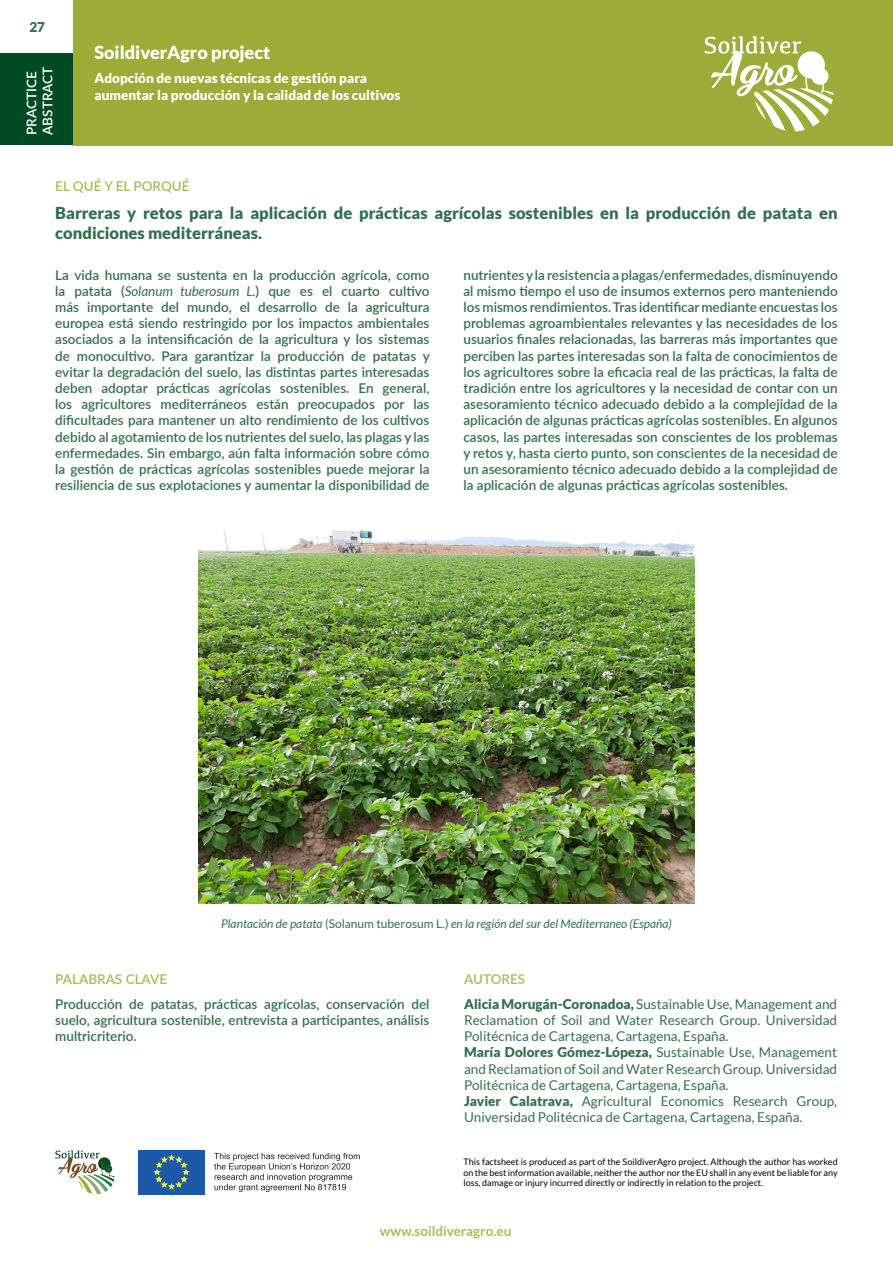
<style>
.page{position:relative;width:893px;height:1263px;background:#fff}
.page>*{position:absolute;margin:0;border:0;box-sizing:border-box;transform-origin:0 0}
.t1{font:900 18px "Lato";color:#fff}
.título_pa{font:900 16.5px/19.8px "Lato";color:#336f4f}
.t2{font:600 13.5px/16.2px "Lato";color:#336f4f;text-align:justify}
.t3{font:13.5px/16.2px "Lato";color:#336f4f;text-align:justify}
.t4{font:900 13.5px/16.2px "Lato";color:#fff}
.t5{font:700 13.5px "Lato";color:#adb85b}
.Keywords_and_authors{font:600 13.5px "Lato";color:#adb85b}
.t6{font:600 13.5px/16.2px "Lato";color:#fff}
.THE_WHAT_AND_WHY{font:600 13.5px "Lato";color:#adb85b}
.numero_de_pa{font:900 13.5px "Lato";color:#336f4f}
.foto_texto{font:italic 12px "Lato";color:#336f4f}
.t7{font:9px/10.8px "Lato";color:#000;text-align:justify}
.s1{font-weight:400;font-style:italic}
.s2{font-style:normal}
.s3{font-weight:900}
</style>
<div class="page">
<div style="left:0;top:53px;width:74px;height:92px;background:#004b23"></div>
<div style="left:74px;top:0;width:819px;height:145px;background:#9cac39"></div>
<svg style="left:55px;top:1150px;width:60px;height:44px"></svg>
<div style="left:138px;top:1150px;width:67px;height:45px;background:#1c5aa7"></div>
<svg style="left:154px;top:1154px;width:35px;height:35px"></svg>
<svg style="left:214px;top:1153px;width:146px;height:39px"></svg>
<svg style="left:705px;top:36px;width:128px;height:95px"></svg>
<img style="left:198px;top:531px;width:497px;height:372px">
<p class="numero_de_pa" style="left:29px;top:19px;width:17px">27</p>
<p class="t6" style="left:23px;top:135px;width:70px;rotate:-90deg">PRACTICE<br>ABSTRACT</p>
<h1 class="t1" style="left:94px;top:41px;width:177px">SoildiverAgro project</h1>
<p class="t4" style="left:94px;top:70px;width:307px">Adopción de nuevas técnicas de gestión para aumentar la producción y la calidad de los cultivos</p>
<p class="THE_WHAT_AND_WHY" style="left:55px;top:176px;width:136px">EL QUÉ Y EL PORQUÉ</p>
<p class="título_pa" style="left:55px;top:203px;width:784px">Barreras y retos para la aplicación de prácticas agrícolas sostenibles en la producción de patata en condiciones mediterráneas.</p>
<p class="t2" style="left:55px;top:266px;width:376px">La vida humana se sustenta en la producción agrícola, como la patata (<span class="s1">Solanum tuberosum L.</span>) que es el cuarto cultivo más importante del mundo, el desarrollo de la agricultura europea está siendo restringido por los impactos ambientales asociados a la intensificación de la agricultura y los sistemas de monocultivo. Para garantizar la producción de patatas y evitar la degradación del suelo, las distintas partes interesadas deben adoptar prácticas agrícolas sostenibles. En general, los agricultores mediterráneos están preocupados por las dificultades para mantener un alto rendimiento de los cultivos debido al agotamiento de los nutrientes del suelo, las plagas y las enfermedades. Sin embargo, aún falta información sobre cómo la gestión de prácticas agrícolas sostenibles puede mejorar la resiliencia de sus explotaciones y aumentar la disponibilidad de</p>
<p class="t2" style="left:463px;top:266px;width:376px">nutrientes y la resistencia a plagas/enfermedades, disminuyendo al mismo tiempo el uso de insumos externos pero manteniendo los mismos rendimientos. Tras identificar mediante encuestas los problemas agroambientales relevantes y las necesidades de los usuarios finales relacionadas, las barreras más importantes que perciben las partes interesadas son la falta de conocimientos de los agricultores sobre la eficacia real de las prácticas, la falta de tradición entre los agricultores y la necesidad de contar con un asesoramiento técnico adecuado debido a la complejidad de la aplicación de algunas prácticas agrícolas sostenibles. En algunos casos, las partes interesadas son conscientes de los problemas y retos y, hasta cierto punto, son conscientes de la necesidad de un asesoramiento técnico adecuado debido a la complejidad de la aplicación de algunas prácticas agrícolas sostenibles.</p>
<p class="foto_texto" style="left:221px;top:917px;width:452px">Plantación de patata <span class="s2">(Solanum tuberosum L.)</span> en la región del sur del Mediterraneo (España)</p>
<p class="Keywords_and_authors" style="left:55px;top:970px;width:113px">PALABRAS CLAVE</p>
<p class="t2" style="left:55px;top:995px;width:376px">Producción de patatas, prácticas agrícolas, conservación del suelo, agricultura sostenible, entrevista a participantes, análisis multricriterio.</p>
<p class="Keywords_and_authors" style="left:464px;top:970px;width:63px">AUTORES</p>
<p class="t3" style="left:464px;top:996px;width:375px"><span class="s3">Alicia Morugán-Coronadoa,</span> Sustainable Use, Management and Reclamation of Soil and Water Research Group. Universidad Politécnica de Cartagena, Cartagena, España.</p>
<p class="t3" style="left:464px;top:1044px;width:375px"><span class="s3">María Dolores Gómez-Lópeza,</span> Sustainable Use, Management and Reclamation of Soil and Water Research Group. Universidad Politécnica de Cartagena, Cartagena, España.</p>
<p class="t3" style="left:464px;top:1093px;width:375px"><span class="s3">Javier Calatrava,</span> Agricultural Economics Research Group,<br>Universidad Politécnica de Cartagena, Cartagena, España.</p>
<p class="t7" style="left:463px;top:1156px;width:376px">This factsheet is produced as part of the SoildiverAgro project. Although the author has worked on the best information available, neither the author nor the EU shall in any event be liable for any loss, damage or injury incurred directly or indirectly in relation to the project.</p>
<p class="t5" style="left:380px;top:1223px;width:133px">www.soildiveragro.eu</p>
</div>
